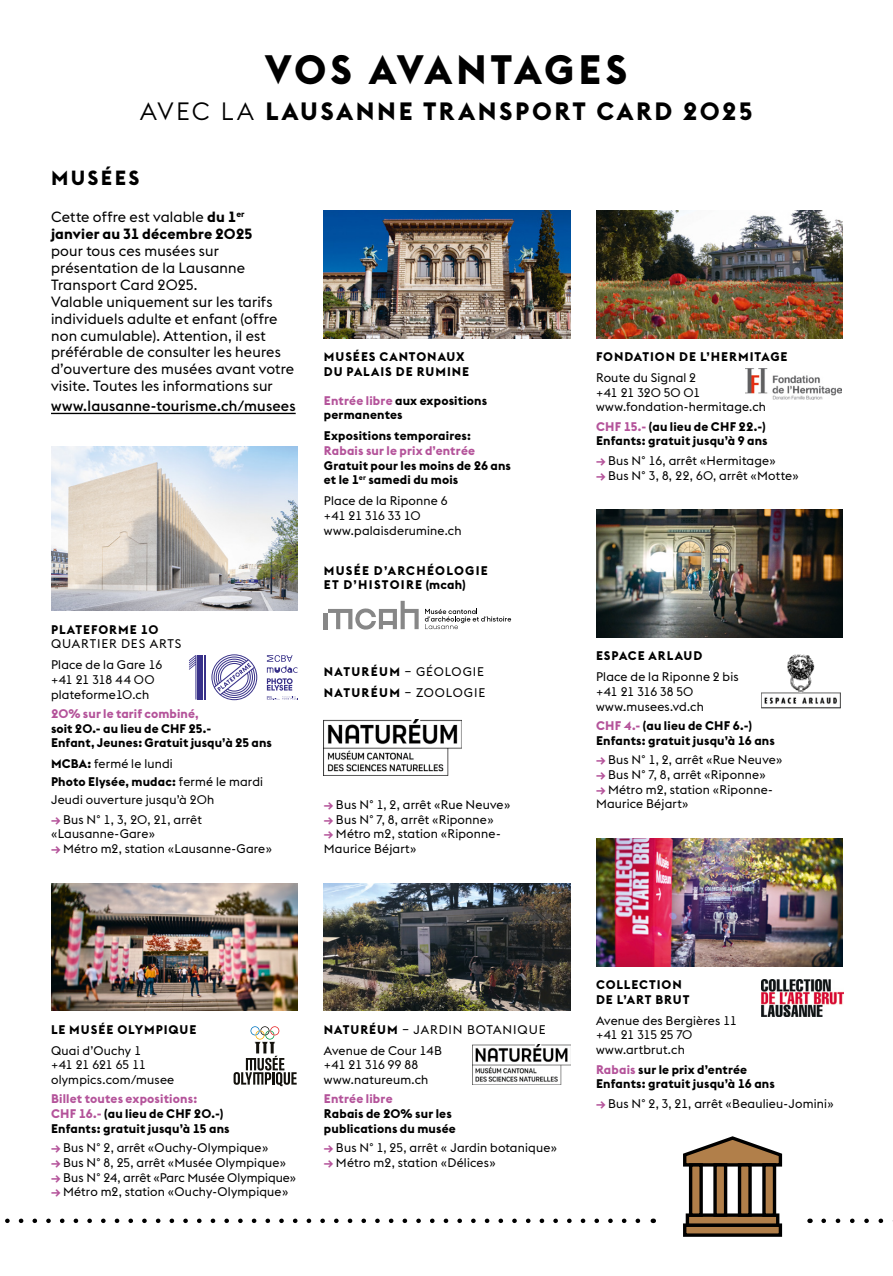
<style>
.page{position:relative;width:893px;height:1276px;background:#fff}
.page>*{position:absolute;margin:0;border:0;box-sizing:border-box;transform-origin:0 0}
.t1{font:700 40.5px "Euclid Flex";letter-spacing:.075em;color:#000}
.t2{font:700 24.75px "Euclid Flex";letter-spacing:.105em;color:#000}
.t3{font:700 20.25px "Euclid Flex";letter-spacing:.115em;color:#000}
.t4{font:14.62px/16.9px "Euclid Flex";letter-spacing:.01em;color:#000}
.t5{font:700 14.62px/16.9px "Euclid Flex";letter-spacing:.015em;color:#000}
.t6{font:500 14.62px "Euclid Flex";letter-spacing:.015em;color:#000}
.t7{font:12.38px/14.6px "Euclid Flex";letter-spacing:.015em;color:#000}
.t8{font:700 12.38px/14.6px "Euclid Flex";letter-spacing:.015em;color:#000}
.t9{font:700 12.38px/14.6px "Euclid Flex";letter-spacing:.08em;color:#000}
.t10{font:700 12.38px "Euclid Flex";letter-spacing:.015em;color:#b4539a}
.t11{font:12.38px/21.2px "Euclid Flex";letter-spacing:.05em;color:#000}
.t12{font:700 12.38px/14.6px "Euclid Flex";letter-spacing:.1em;color:#000}
.t13{font:12.38px/20.9px "Euclid Flex";letter-spacing:.075em;color:#000}
.t14{font:12.38px/21.2px "Euclid Flex";letter-spacing:.055em;color:#000}
.t15{font:700 12.38px/14.6px "Euclid Flex";letter-spacing:.07em;color:#000}
.t16{font:700 12.38px "Euclid Flex";letter-spacing:.075em;color:#000}
.s1{font-weight:300}
.s2{font-weight:400}
.s3{font-weight:700}
.s4{font-weight:700;color:#b4539a}
.s5{color:#b4539a}
</style>
<div class="page">
<hr style="left:51px;top:413px;width:245px;height:1px;background:#000">
<img style="left:51px;top:446px;width:247px;height:165px">
<img style="left:51px;top:883px;width:247px;height:127px">
<img style="left:596px;top:210px;width:247px;height:128px">
<img style="left:596px;top:510px;width:247px;height:127px">
<img style="left:596px;top:838px;width:247px;height:128px">
<img style="left:324px;top:210px;width:246px;height:128px">
<svg style="left:425px;top:609px;width:86px;height:20px"></svg>
<hr style="left:324px;top:613px;width:4px;height:16px;background:#878787">
<svg style="left:328px;top:601px;width:91px;height:28px"></svg>
<img style="left:324px;top:719px;width:137px;height:56px">
<img style="left:324px;top:883px;width:246px;height:127px">
<svg style="left:5px;top:1218px;width:636px;height:5px"></svg>
<svg style="left:824px;top:1218px;width:69px;height:5px"></svg>
<div style="left:685px;top:1225px;width:95px;height:10px;background:#b17f4a"></div>
<div style="left:683px;top:1223px;width:99px;height:13px;border:3px solid #000"></div>
<div style="left:687px;top:1215px;width:91px;height:10px;background:#b17f4a"></div>
<div style="left:686px;top:1213px;width:93px;height:13px;border:3px solid #000"></div>
<svg style="left:683px;top:1136px;width:100px;height:32px"></svg>
<div style="left:691px;top:1165px;width:10px;height:50px;background:#b17f4a"></div>
<div style="left:689px;top:1163px;width:14px;height:53px;border:3px solid #000"></div>
<div style="left:715px;top:1165px;width:11px;height:50px;background:#b17f4a"></div>
<div style="left:713px;top:1163px;width:14px;height:53px;border:3px solid #000"></div>
<div style="left:739px;top:1165px;width:11px;height:50px;background:#b17f4a"></div>
<div style="left:738px;top:1163px;width:14px;height:53px;border:3px solid #000"></div>
<div style="left:764px;top:1165px;width:10px;height:50px;background:#b17f4a"></div>
<div style="left:762px;top:1163px;width:14px;height:53px;border:3px solid #000"></div>
<svg style="left:267px;top:696px;width:31px;height:4px"></svg>
<svg style="left:267px;top:655px;width:31px;height:35px"></svg>
<hr style="left:204px;top:655px;width:1px;height:44px;background:#383189">
<hr style="left:202px;top:655px;width:1px;height:44px;background:#383189">
<hr style="left:200px;top:655px;width:1px;height:44px;background:#383189">
<hr style="left:198px;top:655px;width:1px;height:44px;background:#383189">
<svg style="left:189px;top:655px;width:7px;height:44px"></svg>
<svg style="left:211px;top:654px;width:46px;height:46px"></svg>
<img style="left:746px;top:368px;width:96px;height:31px">
<img style="left:761px;top:654px;width:80px;height:55px">
<img style="left:761px;top:980px;width:82px;height:37px">
<svg style="left:234px;top:1072px;width:6px;height:12px"></svg>
<svg style="left:236px;top:1026px;width:61px;height:60px"></svg>
<img style="left:473px;top:1044px;width:97px;height:40px">
<h1 class="t1" style="left:265px;top:46px;width:364px">VOS AVANTAGES</h1>
<h2 class="t2" style="left:140px;top:97px;width:614px"><span class="s1">AVEC LA</span> LAUSANNE TRANSPORT CARD 2025</h2>
<h3 class="t3" style="left:51px;top:167px;width:90px">MUSÉES</h3>
<p class="t5" style="left:51px;top:209px;width:203px"><span class="s2">Cette offre est valable</span> du 1<sup>er </sup>janvier au 31 décembre 2025</p>
<p class="t4" style="left:51px;top:243px;width:245px">pour tous ces musées sur présentation de la Lausanne<br>Transport Card 2025.<br>Valable uniquement sur les tarifs individuels adulte et enfant (offre non cumulable). Attention, il est préférable de consulter les heures d’ouverture des musées avant votre visite. Toutes les informations sur</p>
<p class="t6" style="left:51px;top:397px;width:246px">www.lausanne-tourisme.ch/musees</p>
<p class="t16" style="left:51px;top:622px;width:109px">PLATEFORME 10</p>
<p class="t14" style="left:51px;top:633px;width:132px">QUARTIER DES ARTS<br>Place de la Gare 16</p>
<p class="t7" style="left:51px;top:672px;width:105px">+41 21 318 44 00 plateforme10.ch</p>
<p class="t10" style="left:51px;top:706px;width:149px">20% sur le tarif combiné,</p>
<p class="t8" style="left:51px;top:721px;width:223px">soit 20.- au lieu de CHF 25.-<br>Enfant, Jeunes : Gratuit jusqu’à 25 ans</p>
<p class="t7" style="left:51px;top:755px;width:214px;line-height:17.8px"><span class="s3">MCBA :</span> fermé le lundi<br><span class="s3">Photo Elysée, mudac :</span> fermé le mardi<br>Jeudi ouverture jusqu’à 20h</p>
<p class="t7" style="left:51px;top:812px;width:152px"><span class="s4">→</span> Bus N° 1, 3, 20, 21, arrêt « Lausanne-Gare »</p>
<p class="t7" style="left:51px;top:841px;width:222px"><span class="s4">→</span> Métro m2, station « Lausanne-Gare »</p>
<p class="t9" style="left:324px;top:349px;width:147px">MUSÉES CANTONAUX<br>DU PALAIS DE RUMINE</p>
<p class="t8" style="left:324px;top:393px;width:165px"><span class="s5">Entrée libre</span> aux expositions permanentes</p>
<p class="t8" style="left:324px;top:429px;width:149px">Expositions temporaires :</p>
<p class="t10" style="left:324px;top:443px;width:153px">Rabais sur le prix d’entrée</p>
<p class="t8" style="left:324px;top:458px;width:189px">Gratuit pour les moins de 26 ans et le 1<sup>er</sup> samedi du mois</p>
<p class="t7" style="left:324px;top:494px;width:139px">Place de la Riponne 6 +41 21 316 33 10 www.palaisderumine.ch</p>
<p class="t12" style="left:324px;top:563px;width:166px">MUSÉE D’ARCHÉOLOGIE<br>ET D’HISTOIRE (mcah)</p>
<p class="t13" style="left:324px;top:661px;width:163px"><span class="s3">NATURÉUM</span> – GÉOLOGIE<br><span class="s3">NATURÉUM</span> – ZOOLOGIE</p>
<p class="t7" style="left:324px;top:797px;width:188px"><span class="s4">→</span> Bus N° 1, 2, arrêt « Rue Neuve »</p>
<p class="t7" style="left:324px;top:812px;width:171px"><span class="s4">→</span> Bus N° 7, 8, arrêt « Riponne »</p>
<p class="t7" style="left:324px;top:826px;width:178px"><span class="s4">→</span> Métro m2, station « Riponne-<br>Maurice Béjart »</p>
<p class="t9" style="left:596px;top:349px;width:193px">FONDATION DE L’HERMITAGE</p>
<p class="t7" style="left:596px;top:370px;width:172px">Route du Signal 2<br>+41 21 320 50 01 www.fondation-hermitage.ch</p>
<p class="t8" style="left:596px;top:419px;width:173px"><span class="s5">CHF 15.-</span> (au lieu de CHF 22.-)<br>Enfants : gratuit jusqu’à 9 ans</p>
<p class="t7" style="left:596px;top:453px;width:181px"><span class="s4">→</span> Bus N° 16, arrêt « Hermitage »</p>
<p class="t7" style="left:596px;top:468px;width:204px"><span class="s4">→</span> Bus N° 3, 8, 22, 60, arrêt « Motte »</p>
<p class="t9" style="left:596px;top:648px;width:108px">ESPACE ARLAUD</p>
<p class="t7" style="left:596px;top:670px;width:144px">Place de la Riponne 2 bis +41 21 316 38 50 www.musees.vd.ch</p>
<p class="t8" style="left:596px;top:718px;width:180px"><span class="s5">CHF 4.-</span> (au lieu de CHF 6.-)<br>Enfants : gratuit jusqu’à 16 ans</p>
<p class="t7" style="left:596px;top:753px;width:188px"><span class="s4">→</span> Bus N° 1, 2, arrêt « Rue Neuve »</p>
<p class="t7" style="left:596px;top:767px;width:171px"><span class="s4">→</span> Bus N° 7, 8, arrêt « Riponne »</p>
<p class="t7" style="left:596px;top:782px;width:178px"><span class="s4">→</span> Métro m2, station « Riponne-<br>Maurice Béjart »</p>
<p class="t9" style="left:51px;top:1022px;width:147px">LE MUSÉE OLYMPIQUE</p>
<p class="t7" style="left:51px;top:1043px;width:125px">Quai d’Ouchy 1<br>+41 21 621 65 11 olympics.com/musee</p>
<p class="t8" style="left:51px;top:1092px;width:180px"><span class="s5">Billet toutes expositions :<br>CHF 16.-</span> (au lieu de CHF 20.-)<br>Enfants : gratuit jusqu’à 15 ans</p>
<p class="t7" style="left:51px;top:1140px;width:219px"><span class="s4">→</span> Bus N° 2, arrêt « Ouchy-Olympique »</p>
<p class="t7" style="left:51px;top:1155px;width:237px"><span class="s4">→</span> Bus N° 8, 25, arrêt « Musée Olympique »</p>
<p class="t7" style="left:51px;top:1170px;width:247px"><span class="s4">→</span> Bus N° 24, arrêt « Parc Musée Olympique »</p>
<p class="t7" style="left:51px;top:1184px;width:239px"><span class="s4">→</span> Métro m2, station « Ouchy-Olympique »</p>
<p class="t11" style="left:324px;top:1018px;width:223px"><span class="s3">NATURÉUM</span> – JARDIN BOTANIQUE<br>Avenue de Cour 14B</p>
<p class="t7" style="left:324px;top:1057px;width:106px">+41 21 316 99 88 www.natureum.ch</p>
<p class="t10" style="left:324px;top:1092px;width:70px">Entrée libre</p>
<p class="t8" style="left:324px;top:1106px;width:133px">Rabais de 20% sur les publications du musée</p>
<p class="t7" style="left:324px;top:1140px;width:235px"><span class="s4">→</span> Bus N° 1, 25, arrêt « Jardin botanique »</p>
<p class="t7" style="left:324px;top:1155px;width:173px"><span class="s4">→</span> Métro m2, station « Délices »</p>
<p class="t15" style="left:596px;top:977px;width:95px">COLLECTION<br>DE L’ART BRUT</p>
<p class="t7" style="left:596px;top:1013px;width:143px">Avenue des Bergières 11 +41 21 315 25 70 www.artbrut.ch</p>
<p class="t8" style="left:596px;top:1062px;width:180px"><span class="s5">Rabais</span> sur le prix d’entrée<br>Enfants : gratuit jusqu’à 16 ans</p>
<p class="t7" style="left:596px;top:1096px;width:239px"><span class="s4">→</span> Bus N° 2, 3, 21, arrêt « Beaulieu-Jomini »</p>
</div>
